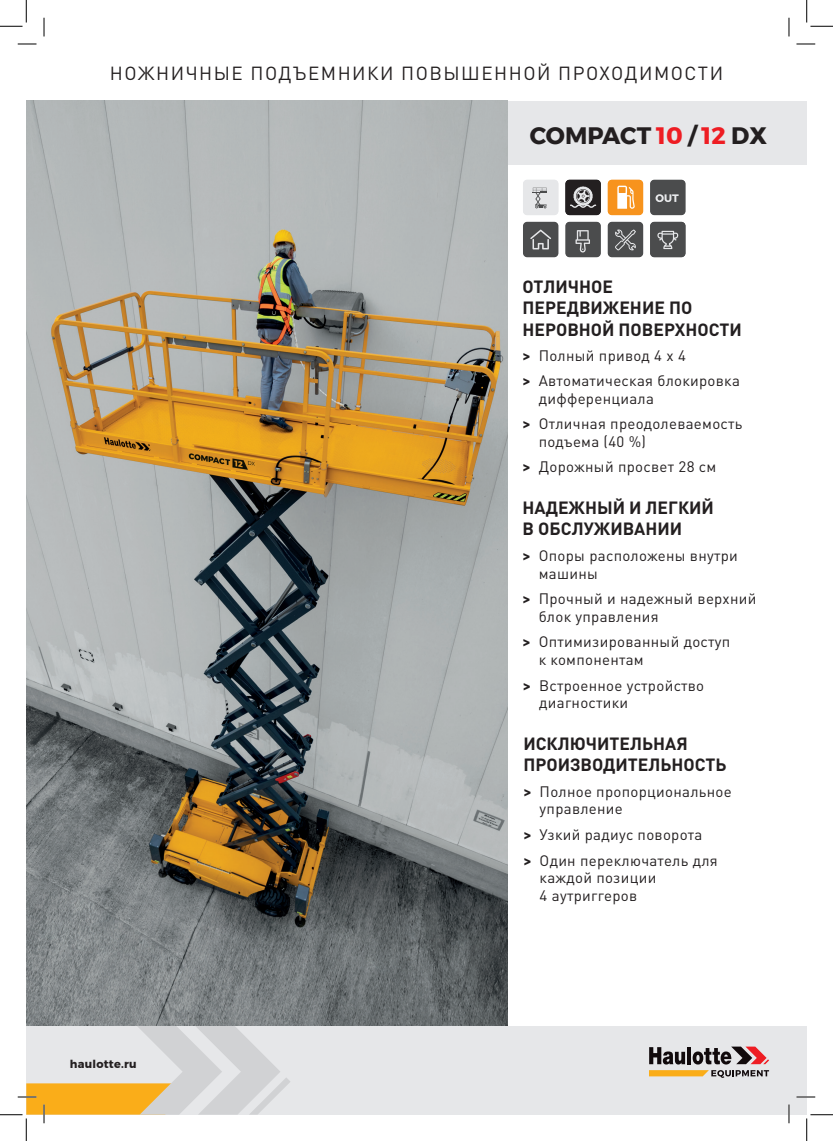
<style>
.page{position:relative;width:833px;height:1141px;background:#fff}
.page>*{position:absolute;margin:0;border:0;box-sizing:border-box;transform-origin:0 0}
.t1{font:700 23.75px "Montserrat";color:#231f20}
.Titrefiche{font:18.75px "DIN Pro";letter-spacing:.08em;color:#231f20}
.titreusp{font:700 17.5px/21.2px "DIN Pro";color:#231f20}
.t2{font:15px/17.5px "DIN Pro";letter-spacing:.02em;color:#231f20}
.t3{font:700 11.25px "Montserrat";letter-spacing:.02em;color:#231f20}
.s1{color:#ee1d23}
.s2{font-weight:700}
</style>
<div class="page">
<div style="left:507px;top:101px;width:299px;height:63px;background:#e6e7e9"></div>
<img style="left:26px;top:101px;width:481px;height:924px">
<div style="left:26px;top:1025px;width:780px;height:89px;background:#e6e7e9"></div>
<svg style="left:649px;top:1046px;width:119px;height:31px"></svg>
<svg style="left:607px;top:222px;width:35px;height:35px"></svg>
<svg style="left:565px;top:222px;width:35px;height:35px"></svg>
<svg style="left:650px;top:222px;width:35px;height:35px"></svg>
<svg style="left:649px;top:180px;width:36px;height:35px"></svg>
<svg style="left:650px;top:180px;width:34px;height:35px"></svg>
<svg style="left:607px;top:180px;width:35px;height:35px"></svg>
<svg style="left:565px;top:180px;width:35px;height:35px"></svg>
<svg style="left:523px;top:180px;width:35px;height:35px"></svg>
<svg style="left:522px;top:222px;width:36px;height:35px"></svg>
<svg style="left:523px;top:222px;width:34px;height:35px"></svg>
<svg style="left:18px;top:43px;width:18px;height:2px"></svg>
<svg style="left:796px;top:43px;width:18px;height:2px"></svg>
<svg style="left:796px;top:1096px;width:18px;height:1px"></svg>
<svg style="left:43px;top:18px;width:2px;height:18px"></svg>
<svg style="left:788px;top:18px;width:1px;height:18px"></svg>
<svg style="left:787px;top:1104px;width:2px;height:19px"></svg>
<svg style="left:0;top:0;width:27px;height:27px"></svg>
<svg style="left:0;top:1025px;width:290px;height:115px"></svg>
<svg style="left:806px;top:0;width:26px;height:27px"></svg>
<svg style="left:806px;top:1114px;width:26px;height:26px"></svg>
<p class="Titrefiche" style="left:110px;top:60px;width:614px">НОЖНИЧНЫЕ ПОДЪЕМНИКИ ПОВЫШЕННОЙ ПРОХОДИМОСТИ</p>
<p class="t1" style="left:529px;top:117px;width:238px">COMPACT <span class="s1">10</span> / <span class="s1">12</span> DX</p>
<p class="titreusp" style="left:522px;top:275px;width:221px">ОТЛИЧНОЕ<br>ПЕРЕДВИЖЕНИЕ ПО<br>НЕРОВНОЙ ПОВЕРХНОСТИ</p>
<p class="t2" style="left:522px;top:346px;width:165px"><span class="s2">&gt;</span> Полный привод 4 х 4</p>
<p class="t2" style="left:538px;top:371px;width:203px;text-indent:-16px"><span class="s2">&gt;</span> Автоматическая блокировка дифференциала</p>
<p class="t2" style="left:538px;top:414px;width:205px;text-indent:-16px"><span class="s2">&gt;</span> Отличная преодолеваемость подъема (40 %)</p>
<p class="t2" style="left:522px;top:457px;width:195px"><span class="s2">&gt;</span> Дорожный просвет 28 см</p>
<p class="titreusp" style="left:522px;top:496px;width:193px">НАДЕЖНЫЙ И ЛЕГКИЙ<br>В ОБСЛУЖИВАНИИ</p>
<p class="t2" style="left:538px;top:546px;width:200px;text-indent:-16px"><span class="s2">&gt;</span> Опоры расположены внутри машины</p>
<p class="t2" style="left:538px;top:589px;width:219px;text-indent:-16px"><span class="s2">&gt;</span> Прочный и надежный верхний блок управления</p>
<p class="t2" style="left:538px;top:632px;width:193px;text-indent:-16px"><span class="s2">&gt;</span> Оптимизированный доступ к компонентам</p>
<p class="t2" style="left:539px;top:675px;width:166px;text-indent:-16px"><span class="s2">&gt;</span> Встроенное устройство диагностики</p>
<p class="titreusp" style="left:523px;top:732px;width:204px">ИСКЛЮЧИТЕЛЬНАЯ<br>ПРОИЗВОДИТЕЛЬНОСТЬ</p>
<p class="t2" style="left:539px;top:781px;width:193px;text-indent:-16px"><span class="s2">&gt;</span> Полное пропорциональное управление</p>
<p class="t2" style="left:523px;top:825px;width:180px"><span class="s2">&gt;</span> Узкий радиус поворота</p>
<p class="t3" style="left:70px;top:1054px;width:68px">haulotte.ru</p>
<p class="t2" style="left:539px;top:850px;width:179px;text-indent:-16px"><span class="s2">&gt;</span> Один переключатель для каждой позиции<br>4 аутриггеров</p>
</div>
